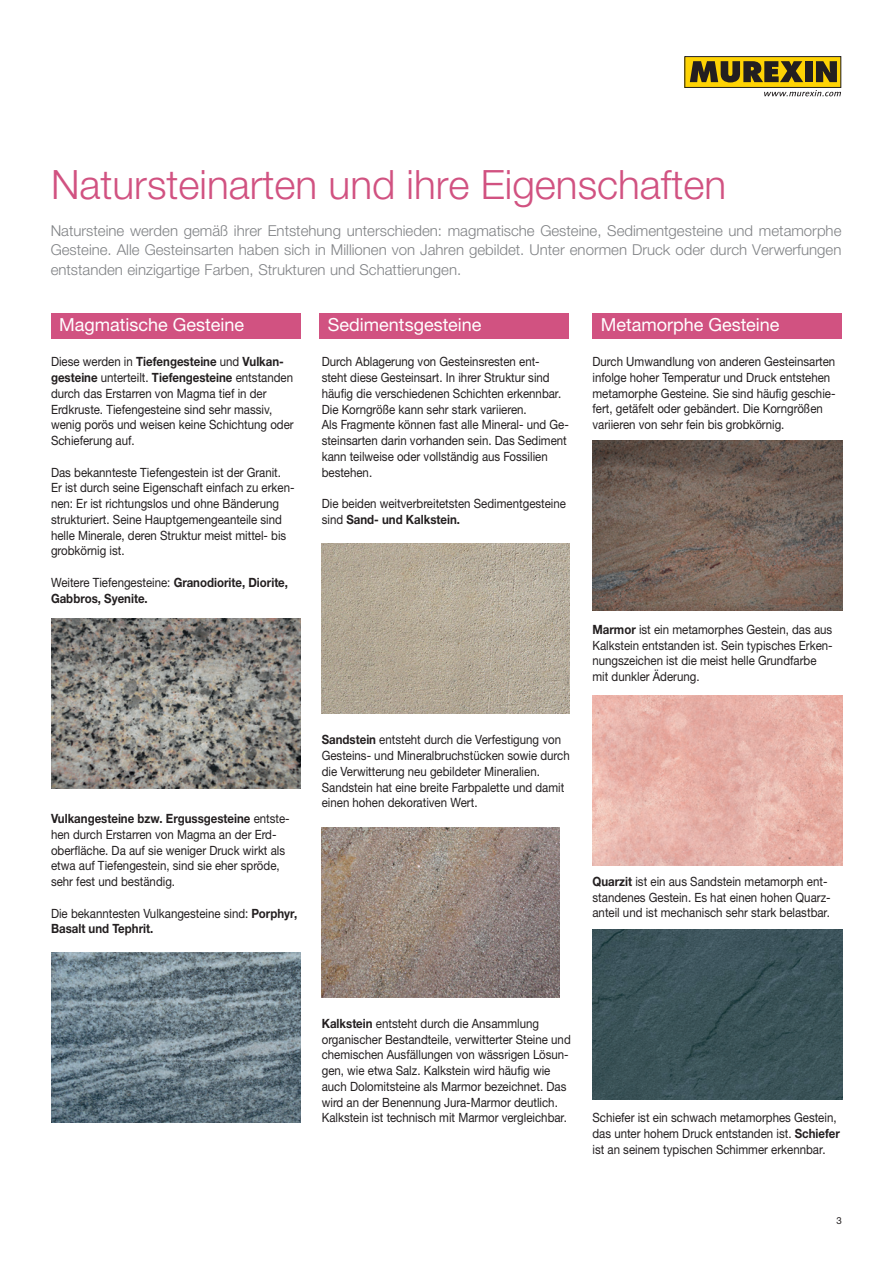
<style>
.page{position:relative;width:893px;height:1263px;background:#fff}
.page>*{position:absolute;margin:0;border:0;box-sizing:border-box;transform-origin:0 0}
.t1{font:300 40.5px "Helvetica Neue LTW1 G";color:#d15281}
.t2{font:18px "Helvetica Neue LTW1 G";color:#fff}
.t3{font:300 15px/19.5px "Helvetica Neue LTW1 G";color:#808285;text-align:justify}
.t4{font:12.75px/15.8px "Helvetica Neue LTW1 G";color:#231f20;scale:.9 1}
.t5{font:700 12.75px/15.8px "Helvetica Neue LTW1 G";color:#231f20;scale:.9 1}
.t6{font:9.75px "Helvetica Neue LTW1 G";color:#231f20}
.s1{font-weight:700}
.s2{font-weight:400}
</style>
<div class="page">
<div style="left:685px;top:57px;width:156px;height:30px;background:#fed304"></div>
<div style="left:684px;top:56px;width:157px;height:32px;border:1px solid #231f20"></div>
<svg style="left:690px;top:61px;width:113px;height:21px"></svg>
<div style="left:805px;top:61px;width:7px;height:21px;background:#231f20"></div>
<svg style="left:816px;top:61px;width:21px;height:21px"></svg>
<svg style="left:764px;top:90px;width:77px;height:6px"></svg>
<div style="left:51px;top:314px;width:249px;height:25px;background:#d15281"></div>
<div style="left:319px;top:314px;width:250px;height:25px;background:#d15281"></div>
<div style="left:592px;top:314px;width:250px;height:25px;background:#d15281"></div>
<img style="left:51px;top:952px;width:249px;height:171px">
<img style="left:322px;top:543px;width:247px;height:170px">
<img style="left:322px;top:827px;width:238px;height:170px">
<img style="left:592px;top:441px;width:250px;height:170px">
<img style="left:592px;top:695px;width:250px;height:170px">
<img style="left:592px;top:930px;width:250px;height:170px">
<img style="left:51px;top:618px;width:249px;height:170px">
<h1 class="t1" style="left:51px;top:160px;width:677px">Natursteinarten und ihre Eigenschaften</h1>
<p class="t3" style="left:51px;top:221px;width:792px">Natursteine werden gemäß ihrer Entstehung unterschieden: magmatische Gesteine, Sedimentgesteine und metamorphe Gesteine. Alle Gesteinsarten haben sich in Millionen von Jahren gebildet. Unter enormen Druck oder durch Verwerfungen entstanden einzigartige Farben, Strukturen und Schattierungen.</p>
<h2 class="t2" style="left:59px;top:313px;width:186px">Magmatische Gesteine</h2>
<h2 class="t2" style="left:328px;top:313px;width:155px">Sedimentsgesteine</h2>
<h2 class="t2" style="left:601px;top:313px;width:180px">Metamorphe Gesteine</h2>
<p class="t4" style="left:51px;top:354px;width:271px">Diese werden in <span class="s1">Tiefengesteine</span> und <span class="s1">Vulkan&shy;gesteine</span> unterteilt. <span class="s1">Tiefengesteine</span> entstanden durch das Erstarren von Magma tief in der Erdkruste. Tiefengesteine sind sehr massiv, wenig porös und weisen keine Schichtung oder Schieferung auf.</p>
<p class="t4" style="left:51px;top:464px;width:272px">Das bekannteste Tiefengestein ist der Granit.<br>Er ist durch seine Eigenschaft einfach zu erken&shy;nen: Er ist richtungslos und ohne Bänderung strukturiert. Seine Hauptgemengeanteile sind helle Minerale, deren Struktur meist mittel- bis grobkörnig ist.</p>
<p class="t5" style="left:51px;top:574px;width:265px"><span class="s2">Weitere Tiefengesteine:</span> Granodiorite, Diorite,<br>Gabbros, Syenite.</p>
<p class="t4" style="left:592px;top:354px;width:272px">Durch Umwandlung von anderen Gesteinsarten infolge hoher Temperatur und Druck entstehen metamorphe Gesteine. Sie sind häufig geschie&shy;fert, getäfelt oder gebändert. Die Korngrößen variieren von sehr fein bis grobkörnig.</p>
<p class="t4" style="left:322px;top:354px;width:276px">Durch Ablagerung von Gesteinsresten ent-<br>steht diese Gesteinsart. In ihrer Struktur sind häufig die verschiedenen Schichten erkennbar.<br>Die Korngröße kann sehr stark variieren.<br>Als Fragmente können fast alle Mineral- und Ge&shy;steinsarten darin vorhanden sein. Das Sediment kann teilweise oder vollständig aus Fossilien bestehen.</p>
<p class="t4" style="left:322px;top:495px;width:273px">Die beiden weitverbreitetsten Sedimentgesteine sind <span class="s1">Sand- und Kalkstein.</span></p>
<p class="t4" style="left:51px;top:810px;width:267px"><span class="s1">Vulkangesteine bzw. Ergussgesteine</span> entste&shy;hen durch Erstarren von Magma an der Erd&shy;oberfläche. Da auf sie weniger Druck wirkt als etwa auf Tiefengestein, sind sie eher spröde, sehr fest und beständig.</p>
<p class="t4" style="left:51px;top:905px;width:275px">Die bekanntesten Vulkangesteine sind: <span class="s1">Porphyr,<br>Basalt und Tephrit.</span></p>
<p class="t4" style="left:322px;top:732px;width:277px"><span class="s1">Sandstein</span> entsteht durch die Verfestigung von Gesteins- und Mineralbruchstücken sowie durch die Verwitterung neu gebildeter Mineralien.<br>Sandstein hat eine breite Farbpalette und damit einen hohen dekorativen Wert.</p>
<p class="t4" style="left:592px;top:621px;width:268px"><span class="s1">Marmor</span> ist ein metamorphes Gestein, das aus Kalkstein entstanden ist. Sein typisches Erken&shy;nungszeichen ist die meist helle Grundfarbe mit dunkler Äderung.</p>
<p class="t4" style="left:592px;top:873px;width:266px"><span class="s1">Quarzit</span> ist ein aus Sandstein metamorph ent&shy;standenes Gestein. Es hat einen hohen Quarz&shy;anteil und ist mechanisch sehr stark belastbar.</p>
<p class="t4" style="left:322px;top:1015px;width:278px"><span class="s1">Kalkstein</span> entsteht durch die Ansammlung organischer Bestandteile, verwitterter Steine und chemischen Ausfällungen von wässrigen Lösun&shy;gen, wie etwa Salz. Kalkstein wird häufig wie auch Dolomitsteine als Marmor bezeichnet. Das wird an der Benennung Jura-Marmor deutlich.<br>Kalkstein ist technisch mit Marmor vergleichbar.</p>
<p class="t4" style="left:592px;top:1110px;width:277px">Schiefer ist ein schwach metamorphes Gestein, das unter hohem Druck entstanden ist. <span class="s1">Schiefer </span>ist an seinem typischen Schimmer erkennbar.</p>
<p class="t6" style="left:836px;top:1214px;width:7px">3</p>
</div>
